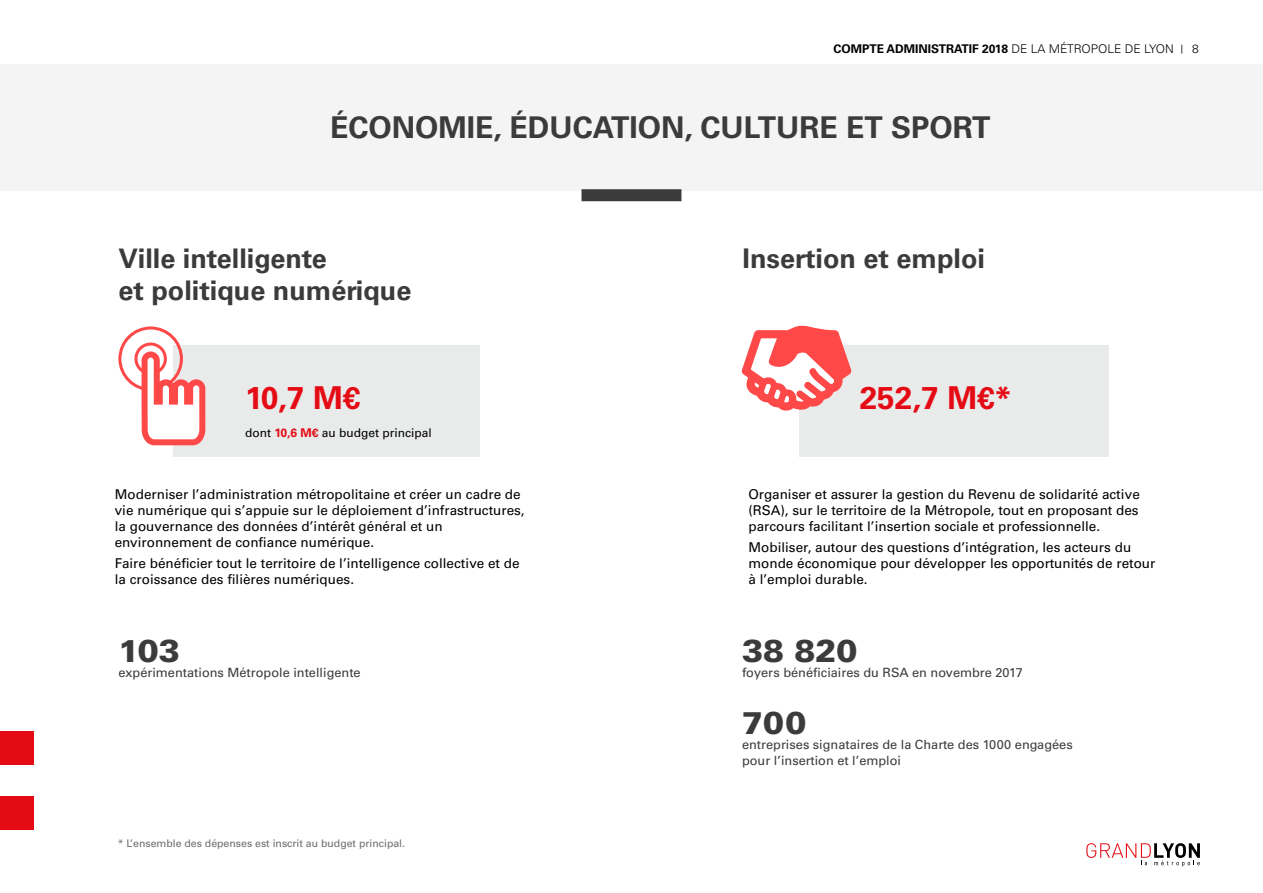
<style>
.page{position:relative;width:1263px;height:893px;background:#fff}
.page>*{position:absolute;margin:0;border:0;box-sizing:border-box;transform-origin:0 0}
.t1{font:700 31.5px "Univers LT Std";color:#e50b14}
.t2{font:900 31.5px "Univers LT Std";color:#3b3b3b}
.t3{font:700 30px "Univers LT Std";color:#3b3b3b}
.t4{font:700 27px/32.4px "Univers LT Std";color:#3b3b3b}
.Texte_8_5_justif_noi{font:13.5px/16.2px "Univers LT Std";color:#000}
.t5{font:12.75px/15.3px "Univers LT Std";color:#3b3b3b}
.t6{font:700 12px "Univers LT Std";color:#000}
.Texte_11_noir{font:12px "Univers LT Std";color:#000}
.t7{font:300 12px "Univers LT Std";color:#000}
.t8{font:10.5px "Univers LT Std";color:#6a6c6c}
.s1{font-weight:300}
.s2{font-weight:700;color:#e50b14}
</style>
<div class="page">
<div style="left:0;top:732px;width:33px;height:33px;background:#e50b14"></div>
<div style="left:0;top:796px;width:33px;height:33px;background:#e50b14"></div>
<svg style="left:1086px;top:843px;width:114px;height:23px"></svg>
<div style="left:0;top:64px;width:1263px;height:126px;background:#f4f4f4"></div>
<div style="left:799px;top:346px;width:309px;height:111px;background:#e9eaea"></div>
<div style="left:173px;top:346px;width:306px;height:111px;background:#e9eaea"></div>
<svg style="left:118px;top:326px;width:90px;height:120px"></svg>
<svg style="left:741px;top:325px;width:112px;height:86px"></svg>
<div style="left:581px;top:189px;width:100px;height:12px;background:#3b3b3b"></div>
<p class="t6" style="left:833px;top:42px;width:342px">COMPTE ADMINISTRATIF 2018 <span class="s1">DE LA MÉTROPOLE DE LYON</span></p>
<p class="t7" style="left:1192px;top:42px;width:8px">8</p>
<p class="t3" style="left:330px;top:110px;width:662px">ÉCONOMIE, ÉDUCATION, CULTURE ET SPORT</p>
<p class="t4" style="left:118px;top:242px;width:294px">Ville intelligente<br>et politique numérique</p>
<p class="t1" style="left:245px;top:379px;width:117px">10,7 M€</p>
<p class="Texte_11_noir" style="left:245px;top:426px;width:188px">dont <span class="s2">10,6 M€</span> au budget principal</p>
<p class="Texte_8_5_justif_noi" style="left:115px;top:486px;width:411px">Moderniser l’administration métropolitaine et créer un cadre de vie numérique qui s’appuie sur le déploiement d’infrastructures, la gouvernance des données d’intérêt général et un environnement de confiance numérique.</p>
<p class="Texte_8_5_justif_noi" style="left:115px;top:555px;width:406px">Faire bénéficier tout le territoire de l’intelligence collective et de la croissance des filières numériques.</p>
<p class="t2" style="left:118px;top:631px;width:63px">103</p>
<p class="t5" style="left:118px;top:665px;width:244px">expérimentations Métropole intelligente</p>
<p class="t8" style="left:118px;top:837px;width:289px">* L’ensemble des dépenses est inscrit au budget principal.</p>
<p class="t4" style="left:742px;top:242px;width:244px">Insertion et emploi</p>
<p class="t1" style="left:860px;top:379px;width:154px">252,7 M€*</p>
<p class="Texte_8_5_justif_noi" style="left:748px;top:486px;width:393px;text-align:justify">Organiser et assurer la gestion du Revenu de solidarité active (RSA), sur le territoire de la Métropole, tout en proposant des parcours facilitant l’insertion sociale et professionnelle.</p>
<p class="Texte_8_5_justif_noi" style="left:748px;top:539px;width:408px">Mobiliser, autour des questions d’intégration, les acteurs du monde économique pour développer les opportunités de retour à l’emploi durable.</p>
<p class="t2" style="left:742px;top:631px;width:117px">38 820</p>
<p class="t5" style="left:742px;top:665px;width:282px">foyers bénéficiaires du RSA en novembre 2017</p>
<p class="t2" style="left:742px;top:703px;width:66px">700</p>
<p class="t5" style="left:742px;top:737px;width:332px">entreprises signataires de la Charte des 1000 engagées pour l’insertion et l’emploi</p>
</div>
